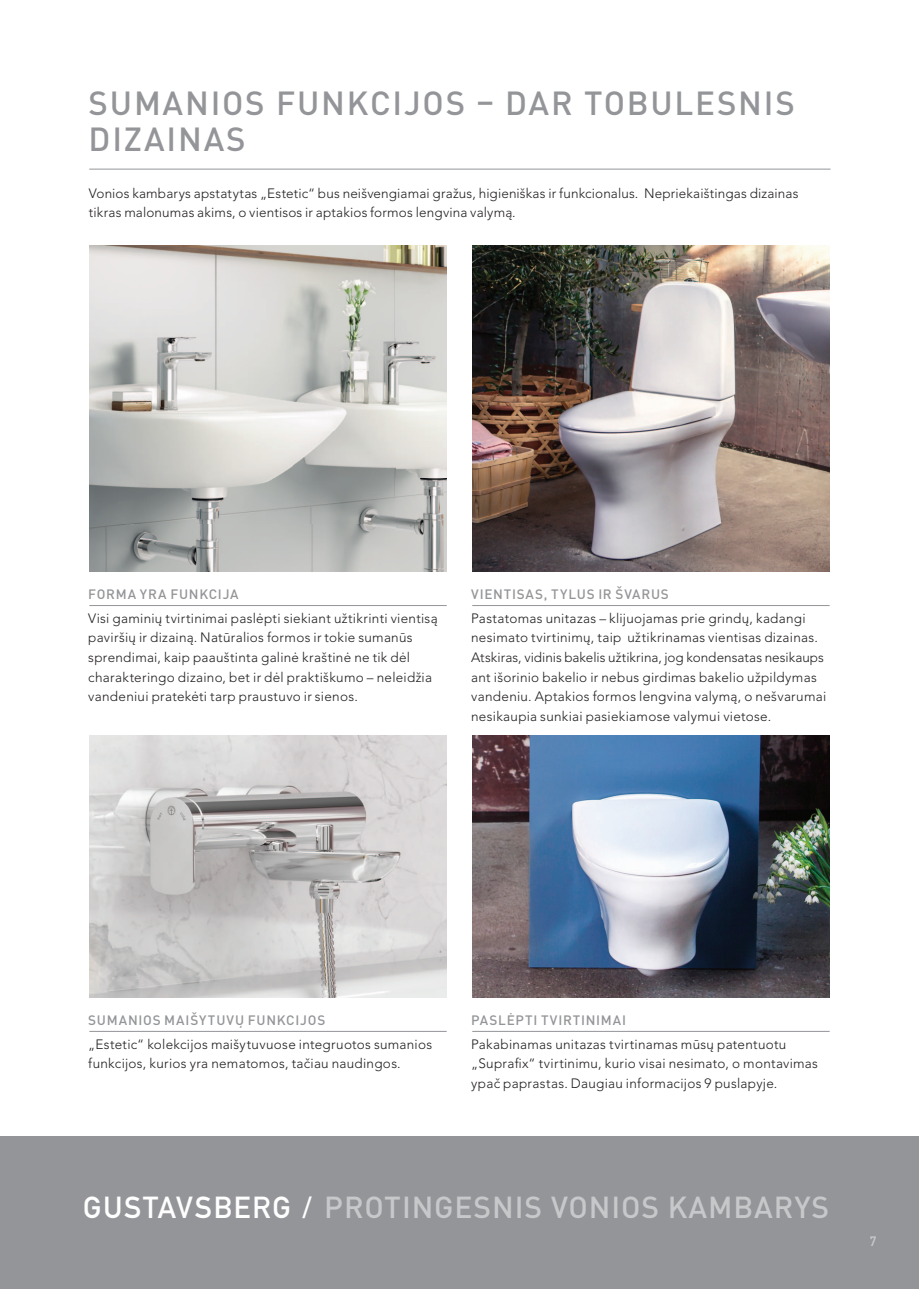
<style>
.page{position:relative;width:919px;height:1289px;background:#fff}
.page>*{position:absolute;margin:0;border:0;box-sizing:border-box;transform-origin:0 0}
.t1{font:500 33px/36px "DIN Pro";letter-spacing:.055em;color:#939598}
.t2{font:500 30px "DIN Pro";letter-spacing:.03em;color:#c7c8ca}
.t3{font:300 13.5px/19.5px "Avenir LT Pro";letter-spacing:.02em;color:#231f20}
.t4{font:500 13.5px "DIN Pro";letter-spacing:.06em;color:#939598}
.t5{font:13.5px "DIN Mittelschrift";color:#c7c8ca}
.s1{font-family:"DIN Mittelschrift";font-weight:400;color:#fff}
</style>
<div class="page">
<img style="left:472px;top:736px;width:357px;height:261px">
<hr style="left:472px;top:1031px;width:357px;height:1px;background:#939598">
<hr style="left:89px;top:1031px;width:357px;height:1px;background:#939598">
<img style="left:89px;top:736px;width:357px;height:261px">
<img style="left:472px;top:246px;width:357px;height:325px">
<hr style="left:89px;top:169px;width:741px;height:1px;background:#939598">
<hr style="left:472px;top:605px;width:357px;height:1px;background:#939598">
<hr style="left:89px;top:605px;width:357px;height:1px;background:#939598">
<img style="left:89px;top:246px;width:357px;height:325px">
<div style="left:0;top:1136px;width:918px;height:152px;background:#939598"></div>
<h1 class="t1" style="left:89px;top:88px;width:707px">SUMANIOS FUNKCIJOS – DAR TOBULESNIS<br>DIZAINAS</h1>
<p class="t3" style="left:89px;top:184px;width:711px">Vonios kambarys apstatytas „Estetic“ bus neišvengiamai gražus, higieniškas ir funkcionalus. Nepriekaištingas dizainas tikras malonumas akims, o vientisos ir aptakios formos lengvina valymą.</p>
<p class="t4" style="left:88px;top:589px;width:152px">FORMA YRA FUNKCIJA</p>
<p class="t3" style="left:88px;top:609px;width:351px">Visi gaminių tvirtinimai paslėpti siekiant užtikrinti vientisą paviršių ir dizainą. Natūralios formos ir tokie sumanūs sprendimai, kaip paauštinta galinė kraštinė ne tik dėl charakteringo dizaino, bet ir dėl praktiškumo – neleidžia vandeniui pratekėti tarp praustuvo ir sienos.</p>
<p class="t4" style="left:471px;top:589px;width:199px">VIENTISAS, TYLUS IR ŠVARUS</p>
<p class="t3" style="left:471px;top:609px;width:356px">Pastatomas unitazas – klijuojamas prie grindų, kadangi nesimato tvirtinimų, taip užtikrinamas vientisas dizainas.<br>Atskiras, vidinis bakelis užtikrina, jog kondensatas nesikaups ant išorinio bakelio ir nebus girdimas bakelio užpildymas vandeniu. Aptakios formos lengvina valymą, o nešvarumai nesikaupia sunkiai pasiekiamose valymui vietose.</p>
<p class="t4" style="left:88px;top:1015px;width:238px">SUMANIOS MAIŠYTUVŲ FUNKCIJOS</p>
<p class="t3" style="left:88px;top:1035px;width:345px">„Estetic“ kolekcijos maišytuvuose integruotos sumanios funkcijos, kurios yra nematomos, tačiau naudingos.</p>
<p class="t4" style="left:471px;top:1015px;width:156px">PASLĖPTI TVIRTINIMAI</p>
<p class="t3" style="left:471px;top:1035px;width:348px">Pakabinamas unitazas tvirtinamas mūsų patentuotu „Suprafix“ tvirtinimu, kurio visai nesimato, o montavimas ypač paprastas. Daugiau informacijos 9 puslapyje.</p>
<h2 class="t2" style="left:83px;top:1196px;width:747px"><span class="s1">GUSTAVSBERG /</span> PROTINGESNIS VONIOS KAMBARYS</h2>
<p class="t5" style="left:869px;top:1235px;width:8px">7</p>
</div>
